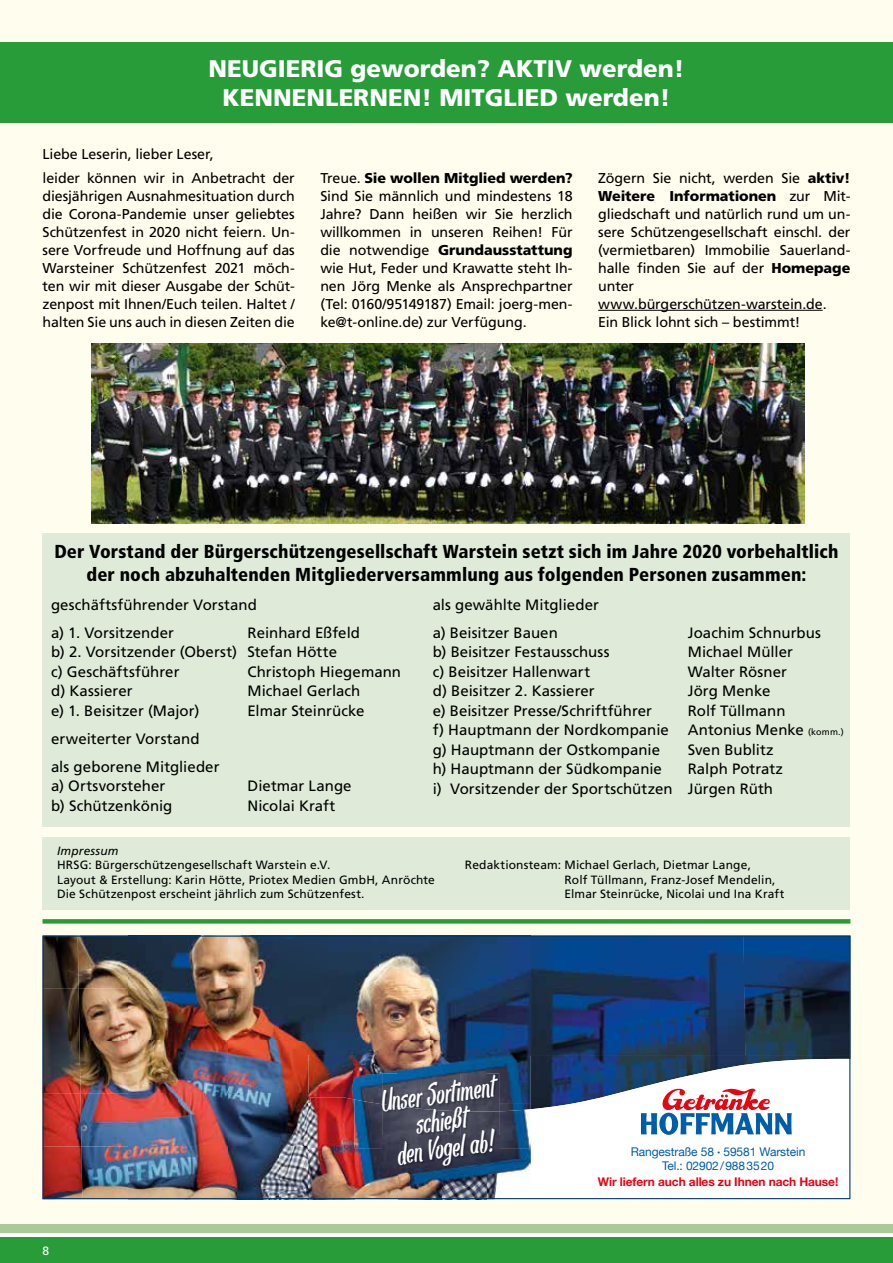
<style>
.page{position:relative;width:893px;height:1263px;background:#fff}
.page>*{position:absolute;margin:0;border:0;box-sizing:border-box;transform-origin:0 0}
.t1{font:33.15px/27.3px "Pan Pizza";color:#fff;text-align:center}
.t2{font:900 24px/28.8px "Frutiger LT";color:#fff;text-align:center}
.t3{font:900 condensed 18.75px/22.5px "Frutiger LT";letter-spacing:.005em;color:#000;text-align:center}
.t4{font:15px/28px "Frutiger LT";letter-spacing:.005em;color:#000}
.t5{font:14.25px/18px "Frutiger LT";letter-spacing:-.01em;color:#000}
.t6{font:12px/14.4px "Frutiger LT";letter-spacing:.01em;color:#000}
.t7{font:12px/14.4px "Helvetica Neue";letter-spacing:-.01em;color:#005da9;text-align:center}
.t8{font:700 12px "Helvetica Neue";letter-spacing:-.01em;color:#e30613}
.t9{font:italic 12px "Frutiger LT";letter-spacing:.015em;color:#000}
.t10{font:12px "Frutiger LT";color:#fff}
.s1{font-weight:900}
.s2{font-size:9px}
.s3{font-weight:700}
</style>
<div class="page">
<div style="left:0;top:0;width:893px;height:1230px;background:#fffdee"></div>
<div style="left:0;top:1225px;width:893px;height:8px;background:#aacb98"></div>
<div style="left:0;top:1237px;width:893px;height:26px;background:#289c38"></div>
<div style="left:0;top:43px;width:893px;height:80px;background:#289c38"></div>
<hr style="left:598px;top:310px;width:225px;height:1px;background:#000">
<div style="left:43px;top:533px;width:807px;height:293px;background:#dfebd8"></div>
<img style="left:531px;top:937px;width:212px;height:118px">
<img style="left:743px;top:937px;width:105px;height:118px">
<img style="left:531px;top:1055px;width:317px;height:4px">
<svg style="left:531px;top:1059px;width:317px;height:138px;fill:#fff"></svg>
<svg style="left:641px;top:1088px;width:151px;height:47px"></svg>
<img style="left:45px;top:937px;width:35px;height:260px">
<img style="left:78px;top:937px;width:453px;height:104px">
<img style="left:80px;top:1041px;width:249px;height:53px">
<img style="left:329px;top:1041px;width:202px;height:14px">
<img style="left:80px;top:1094px;width:229px;height:103px">
<img style="left:309px;top:1055px;width:88px;height:48px">
<img style="left:397px;top:1055px;width:89px;height:19px">
<img style="left:486px;top:1055px;width:45px;height:48px">
<img style="left:309px;top:1103px;width:1px;height:94px">
<img style="left:499px;top:1103px;width:32px;height:6px">
<img style="left:310px;top:1097px;width:44px;height:100px">
<img style="left:354px;top:1099px;width:28px;height:49px">
<img style="left:499px;top:1109px;width:32px;height:39px">
<img style="left:354px;top:1148px;width:44px;height:49px">
<img style="left:398px;top:1167px;width:89px;height:30px">
<img style="left:487px;top:1148px;width:44px;height:49px">
<img style="left:382px;top:1074px;width:39px;height:30px">
<img style="left:421px;top:1074px;width:78px;height:37px">
<img style="left:382px;top:1104px;width:39px;height:63px">
<img style="left:421px;top:1109px;width:39px;height:58px">
<img style="left:460px;top:1111px;width:39px;height:56px">
<div style="left:43px;top:935px;width:807px;height:264px;border:1px solid #003869"></div>
<div style="left:43px;top:838px;width:807px;height:72px;background:#dfebd8"></div>
<div style="left:43px;top:919px;width:807px;height:5px;background:#289c38"></div>
<img style="left:91px;top:344px;width:714px;height:179px">
<h2 class="t2" style="left:208px;top:55px;width:477px">NEUGIERIG geworden? AKTIV werden!<br>KENNENLERNEN! MITGLIED werden!</h2>
<p class="t5" style="left:43px;top:142px;width:254px;line-height:24px">Liebe Leserin, lieber Leser,<br>leider können wir in Anbetracht der</p>
<p class="t5" style="left:43px;top:187px;width:254px;text-align:justify">diesjährigen Ausnahmesituation durch die Corona-Pandemie unser geliebtes Schützenfest in 2020 nicht feiern. Un&shy;sere Vorfreude und Hoffnung auf das Warsteiner Schützenfest 2021 möch&shy;ten wir mit dieser Ausgabe der Schüt&shy;zenpost mit Ihnen/Euch teilen. Haltet / halten Sie uns auch in diesen Zeiten die</p>
<p class="t5" style="left:320px;top:169px;width:254px;text-align:justify">Treue. <span class="s1">Sie wollen Mitglied werden?<br></span>Sind Sie männlich und mindestens 18<br>Jahre? Dann heißen wir Sie herzlich willkommen in unseren Reihen! Für die notwendige <span class="s1">Grundausstattung </span>wie Hut, Feder und Krawatte steht Ih&shy;nen Jörg Menke als Ansprechpartner (Tel: 0160/95149187) Email: joerg-men&shy;ke@t-online.de) zur Verfügung.</p>
<p class="t5" style="left:598px;top:169px;width:254px">Zögern Sie nicht, werden Sie <span class="s1">aktiv!<br>Weitere Informationen</span> zur Mit&shy;gliedschaft und natürlich rund um un&shy;sere Schützengesellschaft einschl. der (vermietbaren) Immobilie Sauerland&shy;halle finden Sie auf der <span class="s1">Homepage </span>unter www.bürgerschützen-warstein.de.<br>Ein Blick lohnt sich – bestimmt!</p>
<h3 class="t3" style="left:54px;top:541px;width:786px">Der Vorstand der Bürgerschützengesellschaft Warstein setzt sich im Jahre 2020 vorbehaltlich der noch abzuhaltenden Mitgliederversammlung aus folgenden Personen zusammen:</h3>
<p class="t4" style="left:51px;top:591px;width:208px">geschäftsführender Vorstand a) 1. Vorsitzender</p>
<p class="t4" style="left:433px;top:591px;width:168px">als gewählte Mitglieder a) Beisitzer Bauen</p>
<p class="t4" style="left:51px;top:623px;width:311px;line-height:19.5px;text-indent:196px">Reinhard Eßfeld b) 2. Vorsitzender (Oberst) Stefan Hötte<br>c) Geschäftsführer</p>
<p class="t4" style="left:688px;top:619px;width:135px">Joachim Schnurbus</p>
<p class="t4" style="left:433px;top:638px;width:178px">b) Beisitzer Festausschuss</p>
<p class="t4" style="left:688px;top:638px;width:107px">Michael Müller</p>
<p class="t4" style="left:433px;top:658px;width:159px">c) Beisitzer Hallenwart</p>
<p class="t4" style="left:688px;top:658px;width:101px">Walter Rösner</p>
<p class="t4" style="left:433px;top:677px;width:164px">d) Beisitzer 2. Kassierer</p>
<p class="t4" style="left:688px;top:677px;width:84px">Jörg Menke</p>
<p class="t4" style="left:433px;top:697px;width:221px">e) Beisitzer Presse/Schriftführer</p>
<p class="t4" style="left:688px;top:697px;width:99px">Rolf Tüllmann</p>
<p class="t4" style="left:433px;top:716px;width:238px">f) Hauptmann der Nordkompanie</p>
<p class="t4" style="left:688px;top:716px;width:158px">Antonius Menke <span class="s2">(komm.)</span></p>
<p class="t4" style="left:433px;top:736px;width:229px">g) Hauptmann der Ostkompanie</p>
<p class="t4" style="left:688px;top:736px;width:87px">Sven Bublitz</p>
<p class="t4" style="left:433px;top:755px;width:231px">h) Hauptmann der Südkompanie</p>
<p class="t4" style="left:248px;top:658px;width:155px">Christoph Hiegemann</p>
<p class="t4" style="left:51px;top:677px;width:83px">d) Kassierer</p>
<p class="t4" style="left:248px;top:677px;width:114px">Michael Gerlach</p>
<p class="t4" style="left:51px;top:697px;width:150px">e) 1. Beisitzer (Major)</p>
<p class="t4" style="left:248px;top:697px;width:118px">Elmar Steinrücke</p>
<p class="t4" style="left:51px;top:725px;width:170px">erweiterter Vorstand als geborene Mitglieder</p>
<p class="t4" style="left:51px;top:772px;width:116px">a) Ortsvorsteher</p>
<p class="t4" style="left:248px;top:772px;width:106px">Dietmar Lange</p>
<p class="t4" style="left:51px;top:792px;width:123px">b) Schützenkönig</p>
<p class="t4" style="left:248px;top:792px;width:89px">Nicolai Kraft</p>
<p class="t4" style="left:433px;top:759px;width:352px;line-height:19.5px;text-indent:255px">Ralph Potratz i) Vorsitzender der Sportschützen Jürgen Rüth</p>
<p class="t9" style="left:57px;top:844px;width:63px">Impressum</p>
<p class="t6" style="left:57px;top:858px;width:379px">HRSG: Bürgerschützengesellschaft Warstein e.V.<br>Layout &amp; Erstellung: Karin Hötte, Priotex Medien GmbH, Anröchte<br>Die Schützenpost erscheint jährlich zum Schützenfest.</p>
<p class="t6" style="left:564px;top:858px;width:221px;text-indent:-100px">Redaktionsteam: Michael Gerlach, Dietmar Lange,<br>Rolf Tüllmann, Franz-Josef Mendelin,<br>Elmar Steinrücke, Nicolai und Ina Kraft</p>
<p class="t10" style="left:43px;top:1243px;width:8px">8</p>
<h1 class="t1" style="left:379px;top:1089px;width:116px;rotate:-8deg">Unser Sortiment schießt<br>den Vogel ab!</h1>
<p class="t7" style="left:631px;top:1145px;width:176px">Rangestraße 58 <span class="s3">·</span> 59581 Warstein<br>Tel.: 02902 / 988 35 20</p>
<p class="t8" style="left:598px;top:1171px;width:242px">Wir liefern auch alles zu Ihnen nach Hause!</p>
</div>
